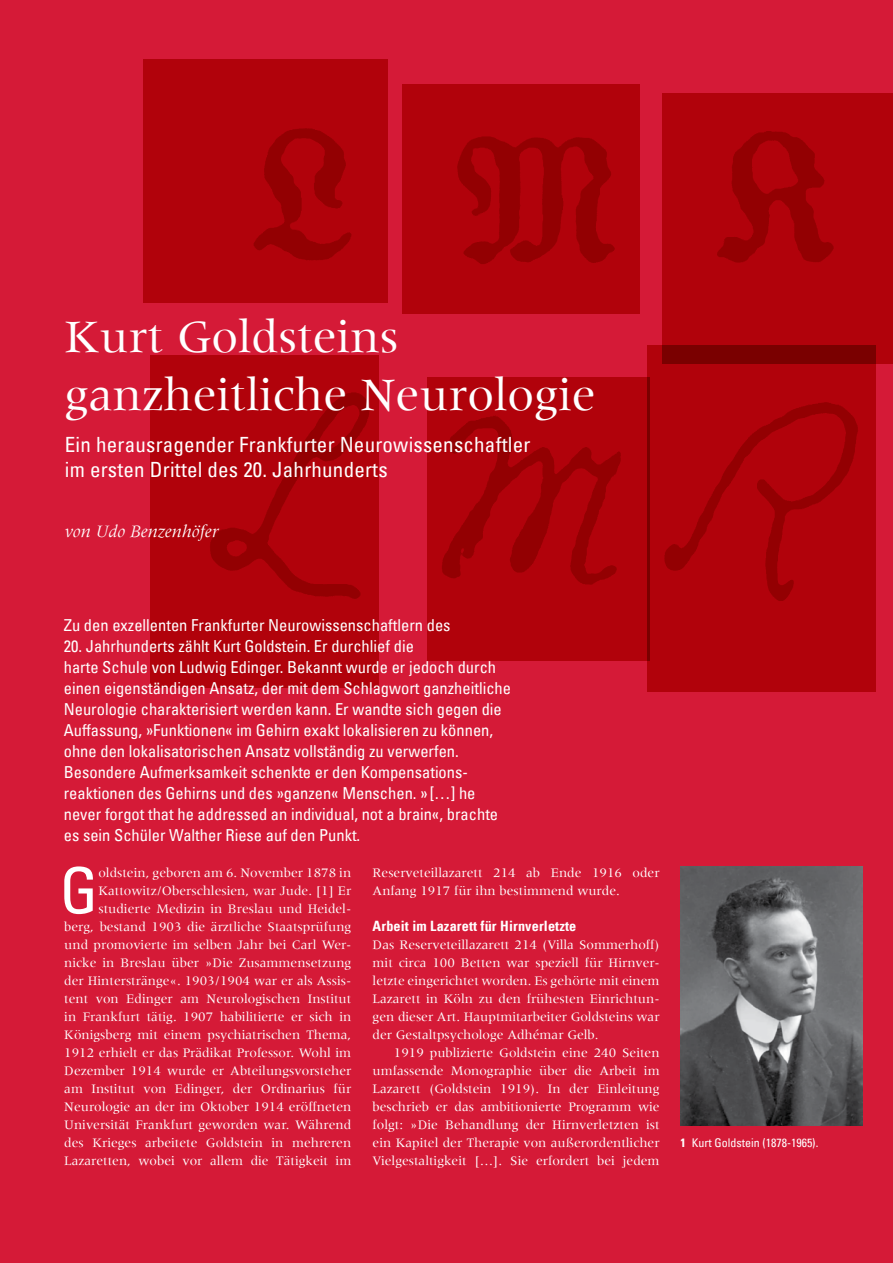
<style>
.page{position:relative;width:893px;height:1263px;background:#d51a37}
.page>*{position:absolute;margin:0;border:0;box-sizing:border-box;transform-origin:0 0}
.t1{font:condensed 63.3px "Univers Com 57";color:#fff}
.t2{font:48px/57.6px "Meridien";color:#fff}
.t3{font:condensed 21px/25.2px "Univers Com 57";letter-spacing:.01em;color:#fff}
.t4{font:italic 18px "Meridien Com";color:#fff}
.t5{font:condensed 16.5px/21px "Univers Com 57";color:#fff}
.t6{font:14.25px "Univers Com 67 Bold Cond";letter-spacing:.01em;color:#fff}
.t7{font:13.5px/18px "Meridien";color:#fff;text-align:justify}
.t8{font:condensed 12px "Univers Com 57";color:#fff}
.s1{font-family:"Univers Com 67 Bold Cond";font-stretch:normal}
</style>
<div class="page">
<img style="left:680px;top:866px;width:183px;height:259px">
<img style="left:647px;top:345px;width:228px;height:346px">
<img style="left:428px;top:378px;width:221px;height:282px">
<img style="left:150px;top:355px;width:228px;height:333px">
<img style="left:402px;top:85px;width:238px;height:229px">
<img style="left:662px;top:93px;width:231px;height:270px">
<img style="left:143px;top:59px;width:244px;height:243px">
<h2 class="t2" style="left:65px;top:308px;width:532px">Kurt Goldsteins ganzheitliche Neurologie</h2>
<h3 class="t3" style="left:65px;top:432px;width:467px">Ein herausragender Frankfurter Neurowissenschaftler im ersten Drittel des 20. Jahrhunderts</h3>
<h3 class="t4" style="left:65px;top:521px;width:156px">von Udo Benzenhöfer</h3>
<p class="t5" style="left:64px;top:614px;width:388px">Zu den exzellenten Frankfurter Neurowissenschaftlern des</p>
<p class="t5" style="left:64px;top:635px;width:449px">20. Jahrhunderts zählt Kurt Goldstein. Er durchlief die<br>harte Schule von Ludwig Edinger. Bekannt wurde er jedoch durch einen eigenständigen Ansatz, der mit dem Schlagwort ganzheitliche Neurologie charakterisiert werden kann. Er wandte sich gegen die Auffassung, »Funktionen« im Gehirn exakt lokalisieren zu können, ohne den lokalisatorischen Ansatz vollständig zu verwerfen.<br>Besondere Aufmerksamkeit schenkte er den Kompensations&shy;reaktionen des Gehirns und des »ganzen« Menschen. » […] he never forgot that he addressed an individual, not a brain«, brachte es sein Schüler Walther Riese auf den Punkt.</p>
<h1 class="t1" style="left:60px;top:850px;width:40px">G</h1>
<p class="t7" style="left:64px;top:864px;width:289px;text-align:right">oldstein, geboren am 6. November 1878 in Kattowitz/Oberschlesien, war Jude. [1] Er studierte Medizin in Breslau und Heidel-<br>berg, bestand 1903 die ärztliche Staatsprüfung und promovierte im selben Jahr bei Carl Wer&shy;nicke in Breslau über »Die Zusammensetzung der Hinterstränge«. 1903/1904 war er als Assis&shy;tent von Edinger am Neurologischen Institut in Frankfurt tätig. 1907 habilitierte er sich in Königsberg mit einem psychiatrischen Thema, 1912 erhielt er das Prädikat Professor. Wohl im Dezember 1914 wurde er Abteilungsvorsteher am Institut von Edinger, der Ordinarius für Neurologie an der im Oktober 1914 eröffneten Universität Frankfurt geworden war. Während des Krieges arbeitete Goldstein in mehreren Lazaretten, wobei vor allem die Tätigkeit im</p>
<p class="t7" style="left:373px;top:864px;width:289px">Reserveteillazarett 214 ab Ende 1916 oder<br>Anfang 1917 für ihn bestimmend wurde.</p>
<p class="t6" style="left:373px;top:917px;width:205px">Arbeit im Lazarett für Hirnverletzte</p>
<p class="t7" style="left:373px;top:936px;width:289px">Das Reserveteillazarett 214 (Villa Sommerhoff) mit circa 100 Betten war speziell für Hirnver&shy;letzte eingerichtet worden. Es gehörte mit einem Lazarett in Köln zu den frühesten Einrichtun&shy;gen dieser Art. Hauptmitarbeiter Goldsteins war der Gestaltpsychologe Adhémar Gelb.</p>
<p class="t7" style="left:373px;top:1044px;width:289px;text-indent:21px">1919 publizierte Goldstein eine 240 Seiten umfassende Monographie über die Arbeit im Lazarett (Goldstein 1919). In der Einleitung beschrieb er das ambitionierte Programm wie folgt: »Die Behandlung der Hirnverletzten ist ein Kapitel der Therapie von außerordentlicher Vielgestaltigkeit […]. Sie erfordert bei jedem</p>
<p class="t8" style="left:680px;top:1135px;width:139px"><span class="s1">1</span> Kurt Goldstein (1878-1965).</p>
</div>
